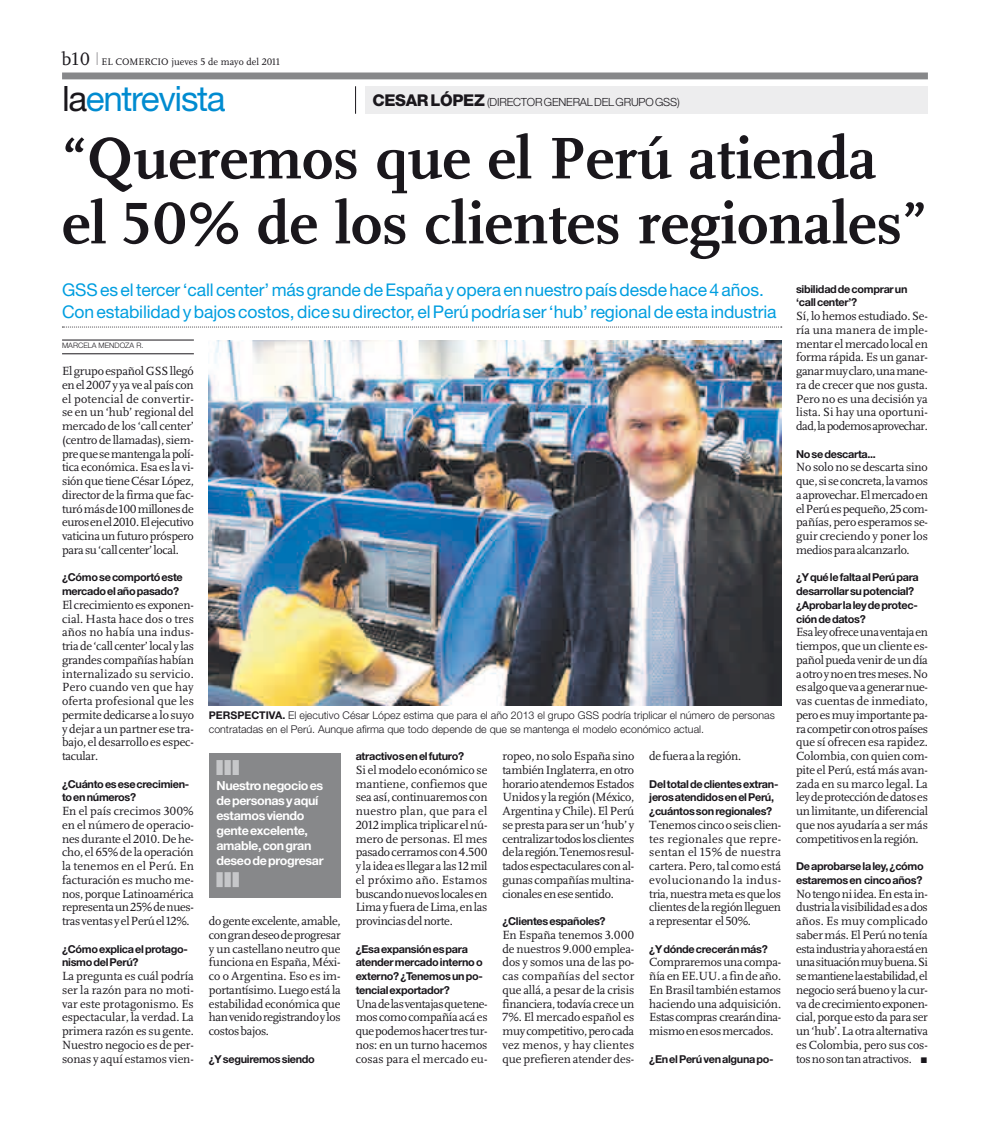
<style>
.page{position:relative;width:990px;height:1125px;background:#fff}
.page>*{position:absolute;margin:0;border:0;box-sizing:border-box;transform-origin:0 0}
.t1{font:61.25px/65px "Clarin Negra";color:#1a171c}
.t2{font:35px "Helvetica Neue LT Std";letter-spacing:-.04em;color:#008bd0}
.t3{font:17.5px/21.2px "Helvetica Neue LT Std";letter-spacing:-.01em;color:#009ee0}
.t4{font:700 12.5px/15px "Helvetica Neue LT Std";letter-spacing:-.03em;color:#fff}
.t5{font:12.38px/13.8px "Clarin Normal";letter-spacing:-.025em;color:#1a171c;text-align:justify}
.t6{font:300 11.25px "Helvetica Neue LT Std";letter-spacing:-.02em;color:#1a171c}
.t7{font:700 10.88px/13.8px "Helvetica Neue LT Std";letter-spacing:-.03em;color:#1a171c}
.t8{font:300 10.62px/13.8px "Helvetica Neue LT Std";color:#1a171c}
.t9{font:10px "Clarin Normal";color:#1a171c}
.t10{font:300 7.5px "Helvetica Neue LT Std";color:#1a171c}
.s1{font-size:18.75px}
.s2{font-family:"Helvetica Neue LT Std";font-weight:200;font-size:17.88px}
.s3{color:#1a171c}
.s4{font-weight:800;font-size:16.25px}
.s5{font-weight:700}
</style>
<div class="page">
<div style="left:62px;top:72px;width:866px;height:7px;background:#87888a"></div>
<svg style="left:355px;top:86px;width:1px;height:28px"></svg>
<div style="left:365px;top:86px;width:563px;height:28px;background:#ededee"></div>
<hr style="left:62px;top:340px;width:132px;height:1px;background:#1a171c">
<hr style="left:62px;top:354px;width:132px;height:1px;background:#1a171c">
<img style="left:209px;top:340px;width:572px;height:365px">
<svg style="left:62px;top:327px;width:720px;height:1px"></svg>
<div style="left:209px;top:753px;width:132px;height:144px;background:#87888a"></div>
<svg style="left:216px;top:760px;width:23px;height:15px"></svg>
<svg style="left:216px;top:872px;width:23px;height:15px"></svg>
<p class="t9" style="left:62px;top:56px;width:220px"><span class="s1">b10</span> <span class="s2">I</span> EL COMERCIO jueves 5 de mayo del 2011</p>
<h2 class="t2" style="left:62px;top:78px;width:165px"><span class="s3">la</span>entrevista</h2>
<p class="t6" style="left:372px;top:95px;width:309px"><span class="s4">CESAR LÓPEZ</span> (director general del grupo gSS)</p>
<h1 class="t1" style="left:62px;top:126px;width:867px">“Queremos que el Perú atienda el 50% de los clientes regionales”</h1>
<h3 class="t3" style="left:62px;top:279px;width:716px">GSS es el tercer ‘call center’ más grande de España y opera en nuestro país desde hace 4 años.<br>Con estabilidad y bajos costos, dice su director, el Perú podría ser ‘hub’ regional de esta industria</h3>
<p class="t10" style="left:62px;top:341px;width:83px">marcela mendoza r.</p>
<p class="t7" style="left:796px;top:282px;width:113px">sibilidad de comprar un ‘call center’?</p>
<p class="t5" style="left:796px;top:309px;width:133px">Sí, lo hemos estudiado. Se&shy;ría una manera de imple&shy;mentar el mercado local en forma rápida. Es un ganar&shy;ganar muy claro, una mane&shy;ra de crecer que nos gusta.<br>Pero no es una decisión ya lista. Si hay una oportuni&shy;dad, la podemos aprovechar.</p>
<p class="t7" style="left:796px;top:447px;width:81px">No se descarta...</p>
<p class="t5" style="left:796px;top:461px;width:133px">No solo no se descarta sino que, si se concreta, la vamos a aprovechar. El mercado en el Perú es pequeño, 25 com&shy;pañías, pero esperamos se&shy;guir creciendo y poner los medios para alcanzarlo.</p>
<p class="t7" style="left:796px;top:570px;width:124px">¿Y qué le falta al Perú para desarrollar su potencial? ¿Aprobar la ley de protec&shy;ción de datos?</p>
<p class="t5" style="left:796px;top:626px;width:133px">Esa ley ofrece una ventaja en tiempos, que un cliente es&shy;pañol pueda venir de un día a otro y no en tres meses. No es algo que va a generar nue&shy;vas cuentas de inmediato, pero es muy importante pa&shy;ra competir con otros países que sí ofrecen esa rapidez.<br>Colombia, con quien com&shy;pite el Perú, está más avan&shy;zada en su marco legal. La ley de protección de datos es un limitante, un diferencial que nos ayudaría a ser más competitivos en la región.</p>
<p class="t7" style="left:796px;top:859px;width:129px">De aprobarse la ley, ¿cómo estaremos en cinco años?</p>
<p class="t5" style="left:796px;top:887px;width:133px">No tengo ni idea. En esta in&shy;dustria la visibilidad es a dos años. Es muy complicado saber más. El Perú no tenía esta industria y ahora está en una situación muy buena. Si se mantiene la estabilidad, el negocio será bueno y la cur&shy;va de crecimiento exponen&shy;cial, porque esto da para ser un ‘hub’. La otra alternativa es Colombia, pero sus cos&shy;tos no son tan atractivos. π</p>
<p class="t5" style="left:62px;top:364px;width:133px">El grupo español GSS llegó en el 2007 y ya ve al país con el potencial de convertir&shy;se en un ‘hub’ regional del mercado de los ‘call center’ (centro de llamadas), siem&shy;pre que se mantenga la polí&shy;tica económica. Esa es la vi&shy;sión que tiene César López, director de la firma que fac&shy;turó más de 100 millones de euros en el 2010. El ejecutivo vaticina un futuro próspero para su ‘call center’ local.</p>
<p class="t7" style="left:62px;top:570px;width:122px">¿Cómo se comportó este mercado el año pasado?</p>
<p class="t5" style="left:62px;top:598px;width:133px">El crecimiento es exponen&shy;cial. Hasta hace dos o tres años no había una indus&shy;tria de ‘call center’ local y las grandes compañías habían internalizado su servicio.<br>Pero cuando ven que hay oferta profesional que les permite dedicarse a lo suyo y dejar a un partner ese tra&shy;bajo, el desarrollo es espec&shy;tacular.</p>
<p class="t7" style="left:62px;top:777px;width:129px">¿Cuánto es ese crecimien&shy;to en números?</p>
<p class="t5" style="left:62px;top:804px;width:133px">En el país crecimos 300% en el número de operacio&shy;nes durante el 2010. De he&shy;cho, el 65% de la operación la tenemos en el Perú. En facturación es mucho me&shy;nos, porque Latinoamérica representa un 25% de nues&shy;tras ventas y el Perú el 12%.</p>
<p class="t7" style="left:62px;top:942px;width:127px">¿Cómo explica el protago&shy;nismo del Perú?</p>
<p class="t5" style="left:62px;top:969px;width:133px">La pregunta es cuál podría ser la razón para no moti&shy;var este protagonismo. Es espectacular, la verdad. La primera razón es su gente.<br>Nuestro negocio es de per&shy;sonas y aquí estamos vien-</p>
<p class="t8" style="left:209px;top:708px;width:567px"><span class="s5">PErsPECTivA.</span> el ejecutivo césar lópez estima que para el año 2013 el grupo gSS podría triplicar el número de personas contratadas en el perú. aunque afirma que todo depende de que se mantenga el modelo económico actual.</p>
<p class="t5" style="left:649px;top:749px;width:93px">de fuera a la región.</p>
<p class="t7" style="left:649px;top:777px;width:131px">Del total de clientes extran&shy;jeros atendidos en el Perú, ¿cuántos son regionales?</p>
<p class="t5" style="left:649px;top:818px;width:133px">Tenemos cinco o seis clien&shy;tes regionales que repre&shy;sentan el 15% de nuestra cartera. Pero, tal como está evolucionando la indus&shy;tria, nuestra meta es que los clientes de la región lleguen a representar el 50%.</p>
<p class="t7" style="left:649px;top:942px;width:120px">¿Y dónde crecerán más?</p>
<p class="t5" style="left:649px;top:956px;width:133px">Compraremos una compa&shy;ñía en EE.UU. a fin de año.<br>En Brasil también estamos haciendo una adquisición.<br>Estas compras crearán dina&shy;mismo en esos mercados.</p>
<p class="t7" style="left:649px;top:1052px;width:126px">¿En el Perú ven alguna po-</p>
<p class="t5" style="left:502px;top:749px;width:133px">ropeo, no solo España sino también Inglaterra, en otro horario atendemos Estados Unidos y la región (México, Argentina y Chile). El Perú se presta para ser un ‘hub’ y centralizar todos los clientes de la región. Tenemos resul&shy;tados espectaculares con al&shy;gunas compañías multina&shy;cionales en ese sentido.</p>
<p class="t7" style="left:502px;top:914px;width:105px">¿Clientes españoles?</p>
<p class="t5" style="left:502px;top:928px;width:133px">En España tenemos 3.000 de nuestros 9.000 emplea&shy;dos y somos una de las po&shy;cas compañías del sector que allá, a pesar de la crisis financiera, todavía crece un 7%. El mercado español es muy competitivo, pero cada vez menos, y hay clientes que prefieren atender des-</p>
<p class="t7" style="left:356px;top:749px;width:110px">atractivos en el futuro?</p>
<p class="t5" style="left:356px;top:763px;width:133px">Si el modelo económico se mantiene, confiemos que sea así, continuaremos con nuestro plan, que para el 2012 implica triplicar el nú&shy;mero de personas. El mes pasado cerramos con 4.500 y la idea es llegar a las 12 mil el próximo año. Estamos buscando nuevos locales en Lima y fuera de Lima, en las provincias del norte.</p>
<p class="t7" style="left:356px;top:942px;width:129px">¿Esa expansión es para atender mercado interno o externo? ¿Tenemos un po&shy;tencial exportador?</p>
<p class="t5" style="left:356px;top:997px;width:133px">Una de las ventajas que tene&shy;mos como compañía acá es que podemos hacer tres tur&shy;nos: en un turno hacemos cosas para el mercado eu-</p>
<p class="t4" style="left:216px;top:778px;width:109px">Nuestro negocio es de personas y aquí estamos viendo gente excelente, amable, con gran deseo de progresar</p>
<p class="t5" style="left:209px;top:914px;width:133px">do gente excelente, amable, con gran deseo de progresar y un castellano neutro que funciona en España, Méxi&shy;co o Argentina. Eso es im&shy;portantísimo. Luego está la estabilidad económica que han venido registrando y los costos bajos.</p>
<p class="t7" style="left:209px;top:1052px;width:108px">¿Y seguiremos siendo</p>
</div>
